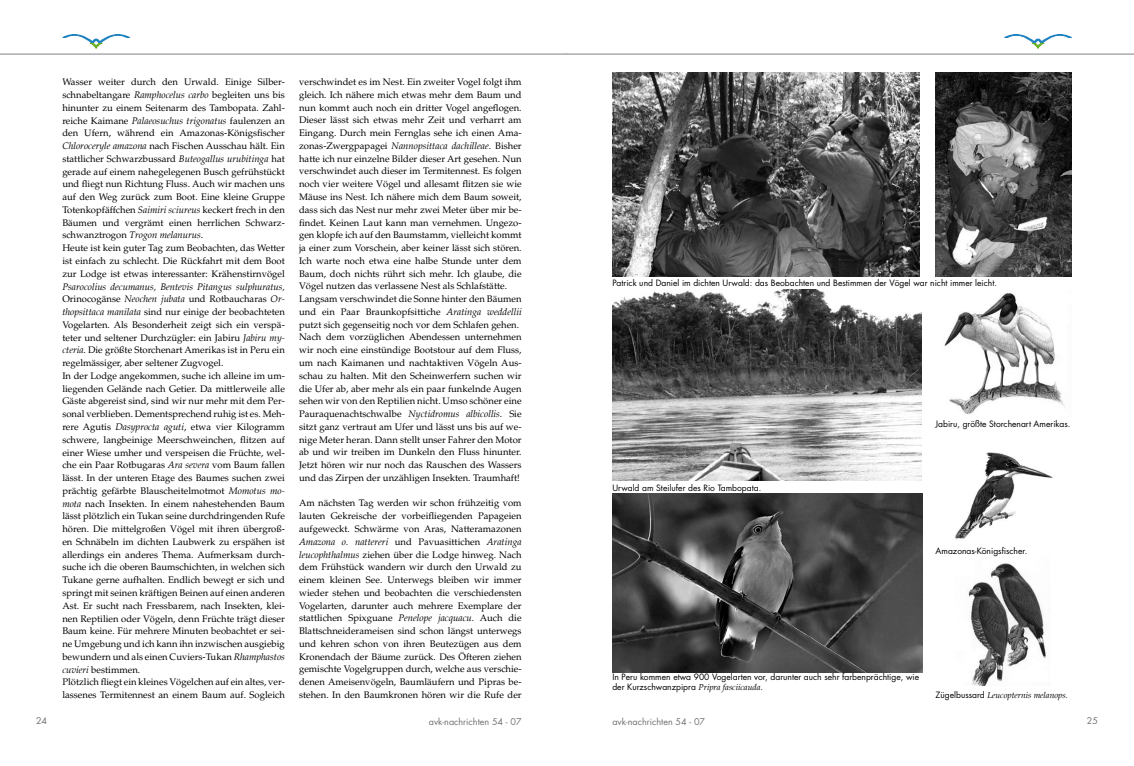
<style>
.page{position:relative;width:1134px;height:766px;background:#fff}
.page>*{position:absolute;margin:0;border:0;box-sizing:border-box;transform-origin:0 0}
.t1{font:9.5px/12.8px "Palatino";color:#000}
.t2{font:9px "Futura";color:#707173}
.t3{font:9px "Futura";color:#707173}
.t4{font:8.5px/10.2px "Futura";color:#000}
.t5{font:italic 8.5px "Palatino";color:#000}
.s1{font-style:italic}
.s2{font-family:"Palatino";font-style:italic}
.s3{font-family:"Futura";font-style:normal}
</style>
<div class="page">
<svg style="left:63px;top:35px;width:67px;height:13px"></svg>
<hr style="left:0;top:54px;width:567px;height:1px;background:#a9aaac">
<svg style="left:1004px;top:35px;width:67px;height:13px"></svg>
<hr style="left:567px;top:54px;width:567px;height:1px;background:#a9aaac">
<img style="left:612px;top:493px;width:310px;height:179px">
<img style="left:612px;top:289px;width:309px;height:191px">
<img style="left:612px;top:72px;width:307px;height:204px">
<img style="left:935px;top:72px;width:136px;height:204px">
<img style="left:944px;top:293px;width:121px;height:122px">
<img style="left:955px;top:452px;width:98px;height:87px">
<img style="left:968px;top:563px;width:78px;height:122px">
<p class="t1" style="left:62px;top:76px;width:224px">Wasser weiter durch den Urwald. Einige Silber&shy;schnabeltangare <span class="s1">Ramphocelus carbo</span> begleiten uns bis hinunter zu einem Seitenarm des Tambopata. Zahl&shy;reiche Kaimane <span class="s1">Palaeosuchus trigonatus</span> faulenzen an den Ufern, während ein Amazonas-Königsfischer <span class="s1">Chloroceryle amazona</span> nach Fischen Ausschau hält. Ein stattlicher Schwarzbussard <span class="s1">Buteogallus urubitinga</span> hat gerade auf einem nahegelegenen Busch gefrühstückt und fliegt nun Richtung Fluss. Auch wir machen uns auf den Weg zurück zum Boot. Eine kleine Gruppe Totenkopfäffchen <span class="s1">Saimiri sciureus</span> keckert frech in den Bäumen und vergrämt einen herrlichen Schwarz&shy;schwanztrogon <span class="s1">Trogon melanurus</span>.<br>Heute ist kein guter Tag zum Beobachten, das Wetter ist einfach zu schlecht. Die Rückfahrt mit dem Boot zur Lodge ist etwas interessanter: Krähenstirnvögel</p>
<p class="t1" style="left:62px;top:280px;width:224px"><span class="s1">Psarocolius decumanus, Bentevis Pitangus sulphuratus, </span>Orinocogänse <span class="s1">Neochen jubata</span> und Rotbaucharas <span class="s1">Or&shy;thopsittaca manilata</span> sind nur einige der beobachteten Vogelarten. Als Besonderheit zeigt sich ein verspä&shy;teter und seltener Durchzügler: ein Jabiru <span class="s1">Jabiru my&shy;cteria</span>. Die größte Storchenart Amerikas ist in Peru ein regelmässiger, aber seltener Zugvogel.<br>In der Lodge angekommen, suche ich alleine im um&shy;liegenden Gelände nach Getier. Da mittlerweile alle Gäste abgereist sind, sind wir nur mehr mit dem Per&shy;sonal verblieben. Dementsprechend ruhig ist es. Meh&shy;rere Agutis <span class="s1">Dasyprocta aguti</span>, etwa vier Kilogramm schwere, langbeinige Meerschweinchen, flitzen auf einer Wiese umher und verspeisen die Früchte, wel&shy;che ein Paar Rotbugaras <span class="s1">Ara severa</span> vom Baum fallen lässt. In der unteren Etage des Baumes suchen zwei prächtig gefärbte Blauscheitelmotmot <span class="s1">Momotus mo&shy;mota</span> nach Insekten. In einem nahestehenden Baum lässt plötzlich ein Tukan seine durchdringenden Rufe hören. Die mittelgroßen Vögel mit ihren übergroß&shy;en Schnäbeln im dichten Laubwerk zu erspähen ist allerdings ein anderes Thema. Aufmerksam durch&shy;suche ich die oberen Baumschichten, in welchen sich Tukane gerne aufhalten. Endlich bewegt er sich und springt mit seinen kräftigen Beinen auf einen anderen Ast. Er sucht nach Fressbarem, nach Insekten, klei&shy;nen Reptilien oder Vögeln, denn Früchte trägt dieser Baum keine. Für mehrere Minuten beobachtet er sei&shy;ne Umgebung und ich kann ihn inzwischen ausgiebig bewundern und als einen Cuviers-Tukan <span class="s1">Rhamphastos cuvieri</span> bestimmen.<br>Plötzlich fliegt ein kleines Vögelchen auf ein altes, ver&shy;lassenes Termitennest an einem Baum auf. Sogleich</p>
<p class="t1" style="left:299px;top:76px;width:224px">verschwindet es im Nest. Ein zweiter Vogel folgt ihm gleich. Ich nähere mich etwas mehr dem Baum und nun kommt auch noch ein dritter Vogel angeflogen.<br>Dieser lässt sich etwas mehr Zeit und verharrt am Eingang. Durch mein Fernglas sehe ich einen Ama&shy;zonas-Zwergpapagei <span class="s1">Nannopsittaca dachilleae</span>. Bisher hatte ich nur einzelne Bilder dieser Art gesehen. Nun verschwindet auch dieser im Termitennest. Es folgen noch vier weitere Vögel und allesamt flitzen sie wie Mäuse ins Nest. Ich nähere mich dem Baum soweit, dass sich das Nest nur mehr zwei Meter über mir be&shy;findet. Keinen Laut kann man vernehmen. Ungezo&shy;gen klopfe ich auf den Baumstamm, vielleicht kommt ja einer zum Vorschein, aber keiner lässt sich stören.<br>Ich warte noch etwa eine halbe Stunde unter dem Baum, doch nichts rührt sich mehr. Ich glaube, die Vögel nutzen das verlassene Nest als Schlafstätte.<br>Langsam verschwindet die Sonne hinter den Bäumen und ein Paar Braunkopfsittiche <span class="s1">Aratinga weddellii </span>putzt sich gegenseitig noch vor dem Schlafen gehen.<br>Nach dem vorzüglichen Abendessen unternehmen wir noch eine einstündige Bootstour auf dem Fluss, um nach Kaimanen und nachtaktiven Vögeln Aus&shy;schau zu halten. Mit den Scheinwerfern suchen wir die Ufer ab, aber mehr als ein paar funkelnde Augen sehen wir von den Reptilien nicht. Umso schöner eine Pauraquenachtschwalbe <span class="s1">Nyctidromus albicollis</span>. Sie sitzt ganz vertraut am Ufer und lässt uns bis auf we&shy;nige Meter heran. Dann stellt unser Fahrer den Motor ab und wir treiben im Dunkeln den Fluss hinunter.<br>Jetzt hören wir nur noch das Rauschen des Wassers und das Zirpen der unzähligen Insekten. Traumhaft!</p>
<p class="t1" style="left:299px;top:497px;width:224px;text-align:justify">Am nächsten Tag werden wir schon frühzeitig vom lauten Gekreische der vorbeifliegenden Papageien aufgeweckt. Schwärme von Aras, Natteramazonen <span class="s1">Amazona o. nattereri</span> und Pavuasittichen <span class="s1">Aratinga leucophthalmus</span> ziehen über die Lodge hinweg. Nach dem Frühstück wandern wir durch den Urwald zu einem kleinen See. Unterwegs bleiben wir immer wieder stehen und beobachten die verschiedensten Vogelarten, darunter auch mehrere Exemplare der stattlichen Spixguane <span class="s1">Penelope jacquacu</span>. Auch die Blattschneiderameisen sind schon längst unterwegs und kehren schon von ihren Beutezügen aus dem Kronendach der Bäume zurück. Des Öfteren ziehen gemischte Vogelgruppen durch, welche aus verschie&shy;denen Ameisenvögeln, Baumläufern und Pipras be&shy;stehen. In den Baumkronen hören wir die Rufe der</p>
<p class="t4" style="left:612px;top:278px;width:386px">Patrick und Daniel im dichten Urwald: das Beobachten und Bestimmen der Vögel war nicht immer leicht.</p>
<p class="t4" style="left:612px;top:482px;width:150px">Urwald am Steilufer des Rio Tambopata.</p>
<p class="t4" style="left:935px;top:418px;width:136px">Jabiru, größte Storchenart Amerikas.</p>
<p class="t4" style="left:935px;top:546px;width:93px">Amazonas-Königsfischer.</p>
<p class="t4" style="left:612px;top:671px;width:308px">In Peru kommen etwa 900 Vogelarten vor, darunter auch sehr farbenprächtige, wie der Kurzschwanzpipra <span class="s2">Pripra fasciicauda</span>.</p>
<p class="t5" style="left:935px;top:689px;width:134px"><span class="s3">Zügelbussard</span> Leucopternis melanops.</p>
<p class="t3" style="left:36px;top:714px;width:13px">24</p>
<p class="t2" style="left:429px;top:715px;width:94px">avk-nachrichten 54 - 07</p>
<p class="t2" style="left:612px;top:715px;width:94px">avk-nachrichten 54 - 07</p>
<p class="t3" style="left:1087px;top:714px;width:13px">25</p>
</div>
